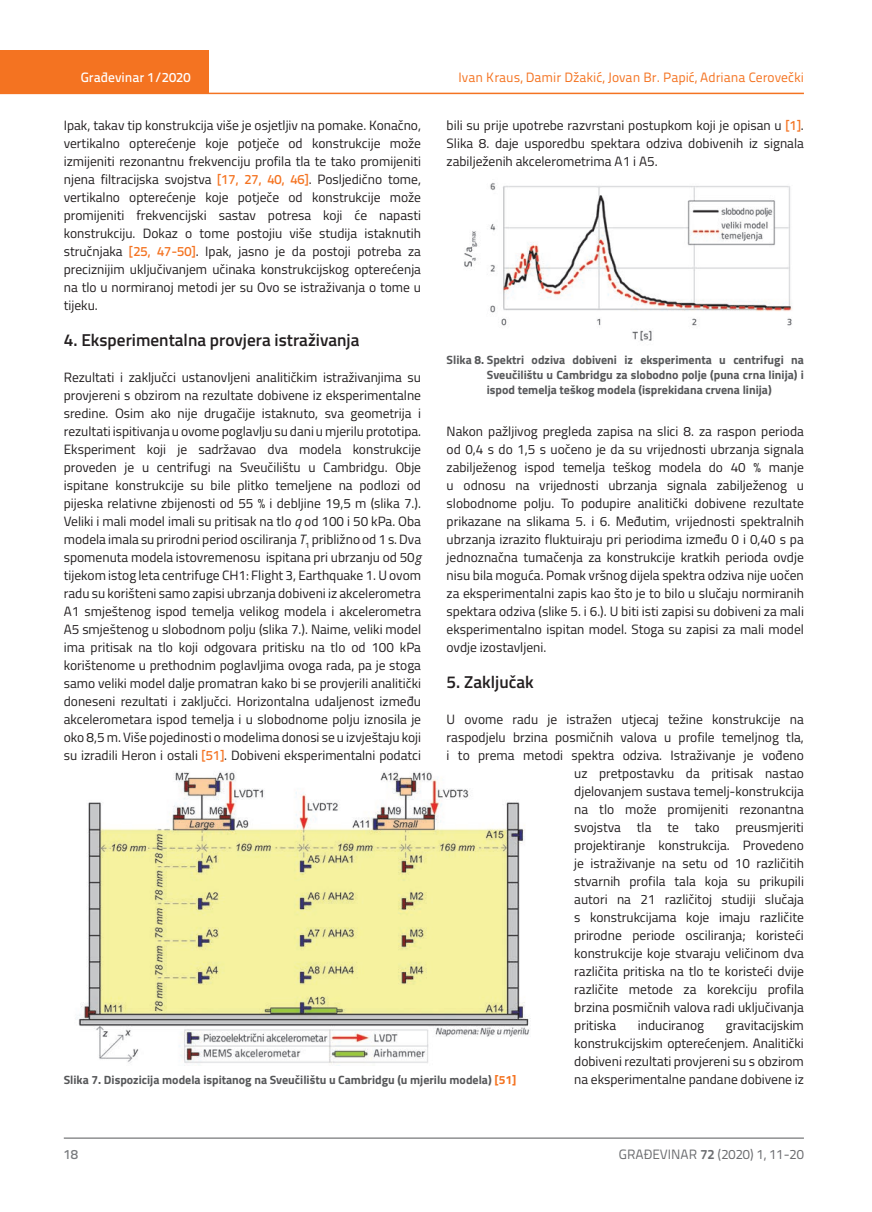
<style>
.page{position:relative;width:872px;height:1212px;background:#fff}
.page>*{position:absolute;margin:0;border:0;box-sizing:border-box;transform-origin:0 0}
.t1{font:600 17.25px "Titillium";color:#231f20}
.t2{font:13.5px/18px "Titillium";color:#231f20;text-align:justify}
.t3{font:13.5px "Titillium Text 22 L";color:#f47321}
.t4{font:13.5px "Titillium Text 22 L";color:#6c6d70}
.t5{font:500 13.5px "Titillium Text 22 L";color:#fff}
.t6{font:500 13.5px "Titillium Text 22 L";color:#787a7d}
.t7{font:700 12px/15px "Titillium";color:#57585a;text-align:justify}
.s1{font-family:"Titillium Text 22 L";font-weight:500;color:#f47321}
.s2{font-style:italic}
.s3{color:#f47321}
.s4{font-weight:700}
</style>
<div class="page">
<div style="left:0;top:50px;width:208px;height:44px;background:#f47321"></div>
<hr style="left:0;top:93px;width:804px;height:1px;background:#f47321">
<hr style="left:64px;top:1138px;width:740px;height:1px;background:#57585a">
<img style="left:76px;top:771px;width:455px;height:293px">
<img style="left:464px;top:183px;width:328px;height:158px">
<p class="t5" style="left:81px;top:67px;width:111px">Građevinar 1/2020</p>
<p class="t2" style="left:64px;top:115px;width:359px">Ipak, takav tip konstrukcija više je osjetljiv na pomake. Konačno, vertikalno opterećenje koje potječe od konstrukcije može izmijeniti rezonantnu frekvenciju profila tla te tako promijeniti njena filtracijska svojstva <span class="s1">[17, 27, 40, 46]</span>. Posljedično tome, vertikalno opterećenje koje potječe od konstrukcije može promijeniti frekvencijski sastav potresa koji će napasti konstrukciju. Dokaz o tome postojiu više studija istaknutih stručnjaka <span class="s1">[25, 47-50]</span>. Ipak, jasno je da postoji potreba za preciznijim uključivanjem učinaka konstrukcijskog opterećenja na tlo u normiranoj metodi jer su Ovo se istraživanja o tome u tijeku.</p>
<p class="t1" style="left:64px;top:327px;width:297px">4. Eksperimentalna provjera istraživanja</p>
<p class="t2" style="left:64px;top:367px;width:359px">Rezultati i zaključci ustanovljeni analitičkim istraživanjima su provjereni s obzirom na rezultate dobivene iz eksperimentalne sredine. Osim ako nije drugačije istaknuto, sva geometrija i rezultati ispitivanja u ovome poglavlju su dani u mjerilu prototipa.<br>Eksperiment koji je sadržavao dva modela konstrukcije proveden je u centrifugi na Sveučilištu u Cambridgu. Obje ispitane konstrukcije su bile plitko temeljene na podlozi od pijeska relativne zbijenosti od 55 % i debljine 19,5 m (slika 7.).<br>Veliki i mali model imali su pritisak na tlo <span class="s2">q</span> od 100 i 50 kPa. Oba modela imala su prirodni period osciliranja <span class="s2">T</span><sub>1</sub> približno od 1 s. Dva spomenuta modela istovremenosu ispitana pri ubrzanju od 50<span class="s2">g </span>tijekom istog leta centrifuge CH1: Flight 3, Earthquake 1. U ovom radu su korišteni samo zapisi ubrzanja dobiveni iz akcelerometra A1 smještenog ispod temelja velikog modela i akcelerometra A5 smještenog u slobodnom polju (slika 7.). Naime, veliki model ima pritisak na tlo koji odgovara pritisku na tlo od 100 kPa korištenome u prethodnim poglavljima ovoga rada, pa je stoga samo veliki model dalje promatran kako bi se provjerili analitički doneseni rezultati i zaključci. Horizontalna udaljenost između akcelerometara ispod temelja i u slobodnome polju iznosila je oko 8,5 m. Više pojedinosti o modelima donosi se u izvještaju koji su izradili Heron i ostali <span class="s1">[51]</span>. Dobiveni eksperimentalni podatci</p>
<p class="t3" style="left:458px;top:68px;width:347px">Ivan Kraus, Damir Džakić, Jovan Br. Papić, Adriana Cerovečki</p>
<p class="t2" style="left:446px;top:115px;width:359px">bili su prije upotrebe razvrstani postupkom koji je opisan u <span class="s1">[1]</span>.<br>Slika 8. daje usporedbu spektara odziva dobivenih iz signala zabilježenih akcelerometrima A1 i A5.</p>
<p class="t7" style="left:487px;top:351px;width:318px;text-indent:-40px">Slika 8. Spektri odziva dobiveni iz eksperimenta u centrifugi na Sveučilištu u Cambridgu za slobodno polje (puna crna linija) i ispod temelja teškog modela (isprekidana crvena linija)</p>
<p class="t2" style="left:446px;top:421px;width:359px">Nakon pažljivog pregleda zapisa na slici 8. za raspon perioda od 0,4 s do 1,5 s uočeno je da su vrijednosti ubrzanja signala zabilježenog ispod temelja teškog modela do 40 % manje u odnosu na vrijednosti ubrzanja signala zabilježenog u slobodnome polju. To podupire analitički dobivene rezultate prikazane na slikama 5. i 6. Međutim, vrijednosti spektralnih ubrzanja izrazito fluktuiraju pri periodima između 0 i 0,40 s pa jednoznačna tumačenja za konstrukcije kratkih perioda ovdje nisu bila moguća. Pomak vršnog dijela spektra odziva nije uočen za eksperimentalni zapis kao što je to bilo u slučaju normiranih spektara odziva (slike 5. i 6.). U biti isti zapisi su dobiveni za mali eksperimentalno ispitan model. Stoga su zapisi za mali model ovdje izostavljeni.</p>
<p class="t1" style="left:446px;top:669px;width:89px">5. Zaključak</p>
<p class="t2" style="left:446px;top:710px;width:359px">U ovome radu je istražen utjecaj težine konstrukcije na</p>
<p class="t2" style="left:446px;top:728px;width:359px">raspodjelu brzina posmičnih valova u profile temeljnog tla,</p>
<p class="t2" style="left:446px;top:746px;width:359px">i to prema metodi spektra odziva. Istraživanje je vođeno</p>
<p class="t2" style="left:574px;top:764px;width:231px">uz pretpostavku da pritisak nastao</p>
<p class="t2" style="left:574px;top:782px;width:231px">djelovanjem sustava temelj-konstrukcija</p>
<p class="t2" style="left:574px;top:800px;width:231px">na tlo može promijeniti rezonantna</p>
<p class="t2" style="left:574px;top:818px;width:231px">svojstva tla te tako preusmjeriti</p>
<p class="t2" style="left:574px;top:836px;width:231px">projektiranje konstrukcija. Provedeno</p>
<p class="t2" style="left:574px;top:854px;width:231px">je istraživanje na setu od 10 različitih</p>
<p class="t2" style="left:574px;top:872px;width:231px">stvarnih profila tala koja su prikupili</p>
<p class="t2" style="left:574px;top:890px;width:231px">autori na 21 različitoj studiji slučaja</p>
<p class="t2" style="left:574px;top:908px;width:231px">s konstrukcijama koje imaju različite</p>
<p class="t2" style="left:574px;top:926px;width:231px">prirodne periode osciliranja; koristeći</p>
<p class="t2" style="left:574px;top:944px;width:231px">konstrukcije koje stvaraju veličinom dva</p>
<p class="t2" style="left:574px;top:962px;width:231px">različita pritiska na tlo te koristeći dvije</p>
<p class="t2" style="left:574px;top:980px;width:231px">različite metode za korekciju profila</p>
<p class="t2" style="left:574px;top:998px;width:231px">brzina posmičnih valova radi uključivanja</p>
<p class="t2" style="left:574px;top:1016px;width:43px">pritiska</p>
<p class="t2" style="left:638px;top:1016px;width:68px">induciranog</p>
<p class="t2" style="left:574px;top:1016px;width:231px;text-indent:152px">gravitacijskim konstrukcijskim opterećenjem. Analitički dobiveni rezultati provjereni su s obzirom</p>
<p class="t7" style="left:64px;top:1072px;width:454px">Slika 7. Dispozicija modela ispitanog na Sveučilištu u Cambridgu (u mjerilu modela) <span class="s3">[51]</span></p>
<p class="t2" style="left:574px;top:1070px;width:231px">na eksperimentalne pandane dobivene iz</p>
<p class="t6" style="left:64px;top:1144px;width:16px">18</p>
<p class="t4" style="left:619px;top:1144px;width:186px">GRAĐEVINAR <span class="s4">72</span> (2020) 1, 11-20</p>
</div>
